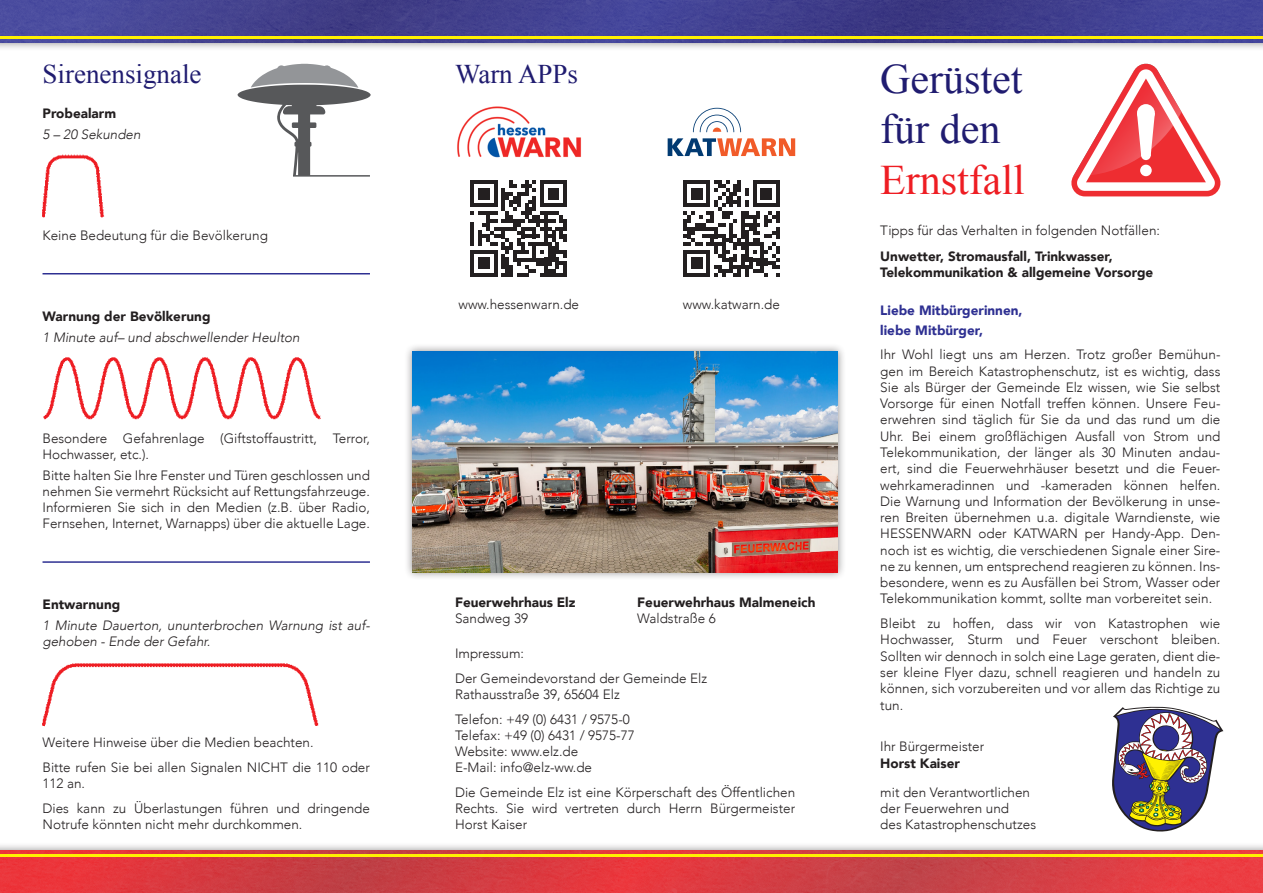
<style>
.page{position:relative;width:1263px;height:893px;background:#fff}
.page>*{position:absolute;margin:0;border:0;box-sizing:border-box;transform-origin:0 0}
.t1{font:42px/50.6px "Times New Roman";color:#201c70}
.t2{font:42px "Times New Roman";color:#ee1d23}
.t3{font:27px "Times New Roman";color:#201c70}
.t4{font:300 13.5px/16.2px "Avenir";color:#231f20}
.t5{font:900 13.5px/16px "Avenir";color:#231f20}
.t6{font:italic 300 13.5px/16.2px "Avenir";color:#231f20}
.t7{font:900 13.5px/19.8px "Avenir";color:#2e3092}
</style>
<div class="page">
<div style="left:0;top:0;width:1263px;height:51px;background:#231f20;opacity:.5"></div>
<img style="left:0;top:0;width:1263px;height:43px">
<hr style="left:0;top:36px;width:1263px;height:2px;background:#fff101">
<div style="left:0;top:842px;width:1263px;height:51px;background:#231f20;opacity:.5"></div>
<img style="left:0;top:850px;width:1263px;height:43px">
<hr style="left:0;top:855px;width:1263px;height:2px;background:#fff101">
<svg style="left:1112px;top:706px;width:111px;height:126px"></svg>
<div style="left:404px;top:343px;width:442px;height:238px;background:#231f20;opacity:.5"></div>
<img style="left:412px;top:351px;width:426px;height:221px">
<svg style="left:470px;top:180px;width:97px;height:97px"></svg>
<svg style="left:683px;top:180px;width:97px;height:97px"></svg>
<svg style="left:668px;top:138px;width:127px;height:18px"></svg>
<svg style="left:693px;top:108px;width:48px;height:24px"></svg>
<img style="left:457px;top:107px;width:124px;height:51px">
<img style="left:43px;top:154px;width:62px;height:64px">
<img style="left:43px;top:663px;width:276px;height:64px">
<img style="left:43px;top:357px;width:278px;height:63px">
<hr style="left:43px;top:273px;width:327px;height:1px;background:#2e3092">
<hr style="left:43px;top:561px;width:327px;height:2px;background:#2e3092">
<svg style="left:1071px;top:64px;width:149px;height:132px"></svg>
<svg style="left:237px;top:64px;width:134px;height:111px"></svg>
<hr style="left:293px;top:175px;width:77px;height:2px;background:#57585a">
<h2 class="t3" style="left:43px;top:55px;width:160px">Sirenensignale</h2>
<h2 class="t3" style="left:455px;top:55px;width:125px">Warn APPs</h2>
<p class="t5" style="left:43px;top:105px;width:75px">Probealarm</p>
<p class="t6" style="left:43px;top:126px;width:100px">5 – 20 Sekunden</p>
<p class="t4" style="left:43px;top:227px;width:227px">Keine Bedeutung für die Bevölkerung</p>
<p class="t5" style="left:43px;top:308px;width:169px">Warnung der Bevölkerung</p>
<p class="t6" style="left:43px;top:329px;width:259px">1 Minute auf– und abschwellender Heulton</p>
<p class="t4" style="left:43px;top:430px;width:329px">Besondere Gefahrenlage (Giftstoffaustritt, Terror,<br>Hochwasser, etc.).</p>
<p class="t4" style="left:43px;top:467px;width:329px;text-align:justify">Bitte halten Sie Ihre Fenster und Türen geschlossen und nehmen Sie vermehrt Rücksicht auf Rettungsfahrzeuge.<br>Informieren Sie sich in den Medien (z.B. über Radio, Fernsehen, Internet, Warnapps) über die aktuelle Lage.</p>
<p class="t5" style="left:43px;top:596px;width:79px">Entwarnung</p>
<p class="t6" style="left:43px;top:617px;width:329px">1 Minute Dauerton, ununterbrochen Warnung ist auf&shy;gehoben - Ende der Gefahr.</p>
<p class="t4" style="left:43px;top:730px;width:329px;line-height:24.8px">Weitere Hinweise über die Medien beachten.<br>Bitte rufen Sie bei allen Signalen NICHT die 110 oder</p>
<p class="t4" style="left:43px;top:771px;width:329px;line-height:24.8px">112 an.<br>Dies kann zu Überlastungen führen und dringende</p>
<p class="t4" style="left:43px;top:816px;width:261px">Notrufe könnten nicht mehr durchkommen.</p>
<p class="t4" style="left:458px;top:296px;width:122px">www.hessenwarn.de</p>
<p class="t4" style="left:683px;top:296px;width:99px">www.katwarn.de</p>
<p class="t5" style="left:455px;top:594px;width:122px">Feuerwehrhaus Elz</p>
<p class="t4" style="left:455px;top:610px;width:75px">Sandweg 39</p>
<p class="t5" style="left:637px;top:594px;width:180px">Feuerwehrhaus Malmeneich</p>
<p class="t4" style="left:637px;top:610px;width:80px">Waldstraße 6</p>
<p class="t4" style="left:455px;top:641px;width:254px;line-height:24.8px">Impressum:<br>Der Gemeindevorstand der Gemeinde Elz</p>
<p class="t4" style="left:455px;top:682px;width:176px;line-height:24.8px">Rathausstraße 39, 65604 Elz<br>Telefon: +49 (0) 6431 / 9575-0</p>
<p class="t4" style="left:455px;top:727px;width:181px">Telefax: +49 (0) 6431 / 9575-77<br>Website: www.elz.de<br>E-Mail: info@elz-ww.de</p>
<p class="t4" style="left:455px;top:784px;width:342px;text-align:justify">Die Gemeinde Elz ist eine Körperschaft des Öffentlichen Rechts. Sie wird vertreten durch Herrn Bürgermeister Horst Kaiser</p>
<h1 class="t1" style="left:880px;top:53px;width:144px">Gerüstet für den</h1>
<h1 class="t2" style="left:880px;top:152px;width:146px">Ernstfall</h1>
<p class="t4" style="left:880px;top:223px;width:281px">Tipps für das Verhalten in folgenden Notfällen:</p>
<p class="t5" style="left:880px;top:247px;width:274px">Unwetter, Stromausfall, Trinkwasser,<br>Telekommunikation &amp; allgemeine Vorsorge</p>
<p class="t7" style="left:880px;top:300px;width:144px">Liebe Mitbürgerinnen, liebe Mitbürger,</p>
<p class="t4" style="left:880px;top:347px;width:342px;text-align:justify">Ihr Wohl liegt uns am Herzen. Trotz großer Bemühun&shy;gen im Bereich Katastrophenschutz, ist es wichtig, dass Sie als Bürger der Gemeinde Elz wissen, wie Sie selbst Vorsorge für einen Notfall treffen können. Unsere Feu&shy;erwehren sind täglich für Sie da und das rund um die Uhr. Bei einem großflächigen Ausfall von Strom und Telekommunikation, der länger als 30 Minuten andau&shy;ert, sind die Feuerwehrhäuser besetzt und die Feuer&shy;wehrkameradinnen und -kameraden können helfen.<br>Die Warnung und Information der Bevölkerung in unse&shy;ren Breiten übernehmen u.a. digitale Warndienste, wie HESSENWARN oder KATWARN per Handy-App. Den&shy;noch ist es wichtig, die verschiedenen Signale einer Sire&shy;ne zu kennen, um entsprechend reagieren zu können. Ins&shy;besondere, wenn es zu Ausfällen bei Strom, Wasser oder Telekommunikation kommt, sollte man vorbereitet sein.</p>
<p class="t4" style="left:880px;top:615px;width:342px;text-align:justify">Bleibt zu hoffen, dass wir von Katastrophen wie Hochwasser, Sturm und Feuer verschont bleiben.<br>Sollten wir dennoch in solch eine Lage geraten, dient die&shy;ser kleine Flyer dazu, schnell reagieren und handeln zu können, sich vorzubereiten und vor allem das Richtige zu tun.</p>
<p class="t4" style="left:880px;top:739px;width:106px">Ihr Bürgermeister</p>
<p class="t5" style="left:880px;top:754px;width:81px">Horst Kaiser</p>
<p class="t4" style="left:880px;top:784px;width:157px">mit den Verantwortlichen der Feuerwehren und<br>des Katastrophenschutzes</p>
</div>
